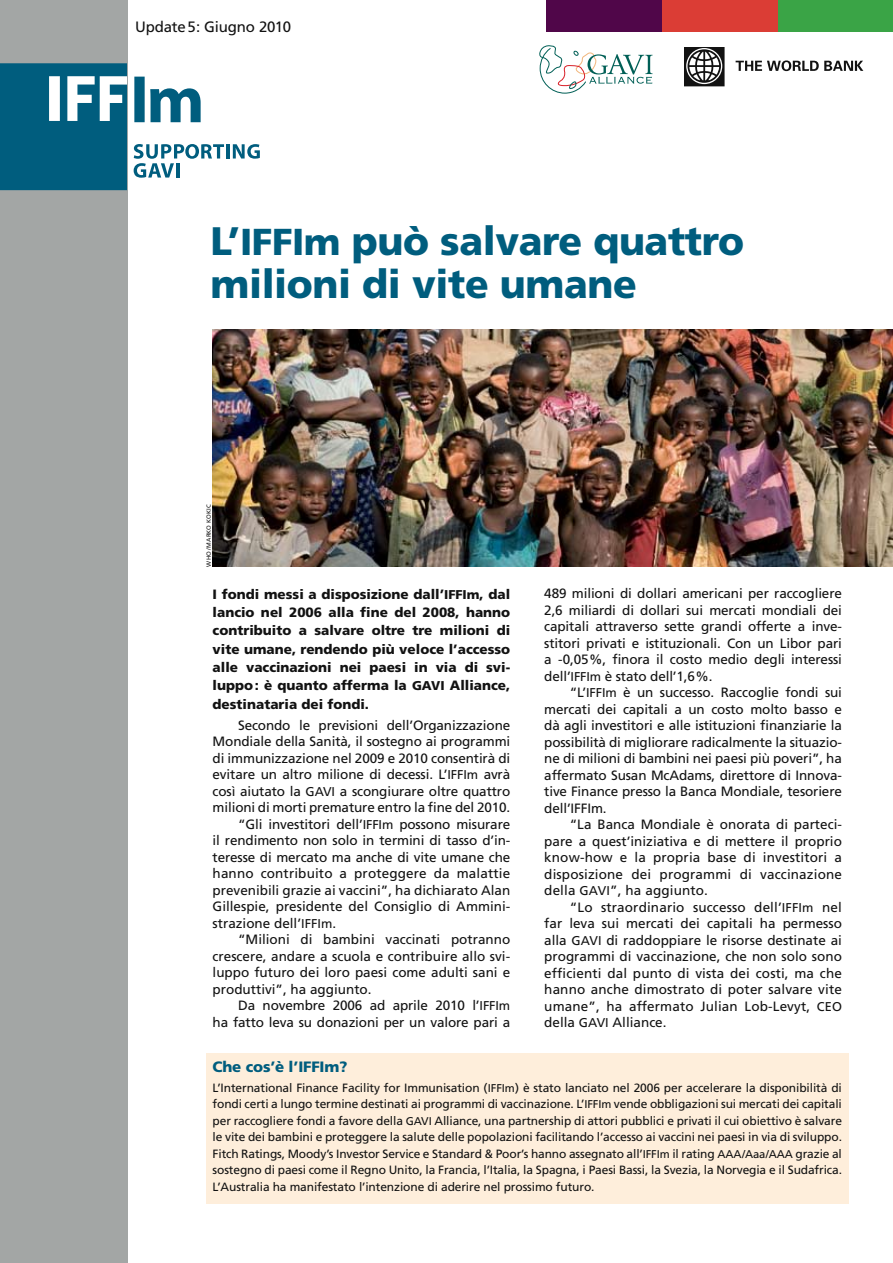
<style>
.page{position:relative;width:893px;height:1263px;background:#fff}
.page>*{position:absolute;margin:0;border:0;box-sizing:border-box;transform-origin:0 0}
.t1{font:900 39.75px/43.5px "Frutiger";letter-spacing:-.01em;color:#005d7e}
.t2{font:15px "Frutiger";letter-spacing:-.01em;color:#121212}
.t3{font:900 15px "Frutiger";letter-spacing:-.01em;color:#005d7e}
.t4{font:13.5px/16.5px "Frutiger";letter-spacing:-.01em;color:#121212;text-align:justify}
.t5{font:900 13.5px/18.3px "Frutiger";color:#121212;text-align:justify}
.t6{font:13.5px "Frutiger";letter-spacing:.01em;color:#121212}
.t7{font:12px/16.5px "Frutiger";letter-spacing:-.01em;color:#121212;text-align:justify}
.t8{font:6px "Frutiger";letter-spacing:.025em;color:#121212}
.s1{font-size:37.5px}
.s2{font-size:12.75px}
.s3{font-size:11.25px}
</style>
<div class="page">
<div style="left:0;top:0;width:128px;height:1263px;background:#a3a6a5"></div>
<hr style="left:226px;top:144px;width:3px;height:15px;background:#005d7e">
<svg style="left:233px;top:144px;width:27px;height:15px"></svg>
<svg style="left:134px;top:144px;width:90px;height:34px"></svg>
<hr style="left:176px;top:163px;width:3px;height:15px;background:#005d7e">
<div style="left:0;top:63px;width:127px;height:127px;background:#005d7e"></div>
<div style="left:49px;top:76px;width:11px;height:45px;background:#fff"></div>
<svg style="left:67px;top:76px;width:60px;height:45px"></svg>
<div style="left:134px;top:77px;width:11px;height:45px;background:#005d7e"></div>
<svg style="left:150px;top:88px;width:51px;height:34px"></svg>
<svg style="left:539px;top:45px;width:113px;height:49px"></svg>
<svg style="left:736px;top:60px;width:127px;height:11px"></svg>
<svg style="left:684px;top:47px;width:41px;height:39px"></svg>
<div style="left:546px;top:0;width:117px;height:32px;background:#500649"></div>
<div style="left:663px;top:0;width:116px;height:32px;background:#db3d35"></div>
<div style="left:779px;top:0;width:114px;height:32px;background:#3aa446"></div>
<div style="left:206px;top:1053px;width:642px;height:150px;background:#feeedb"></div>
<img style="left:213px;top:330px;width:680px;height:237px">
<p class="t2" style="left:135px;top:18px;width:157px">Update5: Giugno 2010</p>
<h1 class="t1" style="left:210px;top:219px;width:535px">L’<span class="s1">IFFIm</span> può salvare quattro milioni di vite umane</h1>
<p class="t8" style="left:205px;top:567px;width:63px;rotate:-90deg">WHO /Marko Kokic</p>
<p class="t5" style="left:213px;top:585px;width:299px">I fondi messi a disposizione dall’<span class="s2">IFFIm</span>, dal lancio nel 2006 alla fine del 2008, hanno contribuito a salvare oltre tre milioni di vite umane, rendendo più veloce l’accesso alle vaccinazioni nei paesi in via di svi&shy;luppo : è quanto afferma la <span class="s2">GAVI</span> Alliance, destinataria dei fondi.</p>
<p class="t4" style="left:238px;top:717px;width:274px">Secondo le previsioni dell’Organizzazione</p>
<p class="t4" style="left:213px;top:733px;width:299px">Mondiale della Sanità, il sostegno ai programmi</p>
<p class="t4" style="left:213px;top:750px;width:299px">di immunizzazione nel 2009 e 2010 consentirà di</p>
<p class="t4" style="left:213px;top:766px;width:299px">evitare un altro milione di decessi. L’<span class="s2">IFFIm</span> avrà</p>
<p class="t4" style="left:213px;top:783px;width:299px">così aiutato la <span class="s2">GAVI</span> a scongiurare oltre quattro</p>
<p class="t4" style="left:213px;top:799px;width:299px">milioni di morti premature entro la fine del 2010.</p>
<p class="t4" style="left:238px;top:816px;width:274px">“Gli investitori dell’<span class="s2">IFFIm</span> possono misurare</p>
<p class="t4" style="left:213px;top:832px;width:299px">il rendimento non solo in termini di tasso d’in-</p>
<p class="t4" style="left:213px;top:849px;width:299px">teresse di mercato ma anche di vite umane che</p>
<p class="t6" style="left:213px;top:866px;width:299px">hanno contribuito a proteggere da malattie</p>
<p class="t4" style="left:213px;top:882px;width:299px">prevenibili grazie ai vaccini”, ha dichiarato Alan</p>
<p class="t4" style="left:213px;top:898px;width:299px">Gillespie, presidente del Consiglio di Ammini-</p>
<p class="t4" style="left:213px;top:915px;width:125px">strazione dell’<span class="s2">IFFIm</span>.</p>
<p class="t4" style="left:238px;top:931px;width:274px">“Milioni di bambini vaccinati potranno</p>
<p class="t4" style="left:213px;top:948px;width:299px">crescere, andare a scuola e contribuire allo svi-</p>
<p class="t4" style="left:213px;top:964px;width:299px">luppo futuro dei loro paesi come adulti sani e</p>
<p class="t4" style="left:213px;top:981px;width:161px">produttivi”, ha aggiunto.</p>
<p class="t4" style="left:238px;top:997px;width:274px">Da novembre 2006 ad aprile 2010 l’<span class="s2">IFFIm</span></p>
<p class="t4" style="left:213px;top:1014px;width:299px">ha fatto leva su donazioni per un valore pari a</p>
<p class="t4" style="left:544px;top:585px;width:299px">489 milioni di dollari americani per raccogliere 2,6 miliardi di dollari sui mercati mondiali dei capitali attraverso sette grandi offerte a inve&shy;stitori privati e istituzionali. Con un Libor pari a -0,05%, finora il costo medio degli interessi dell’<span class="s2">IFFIm</span> è stato dell’1,6%.</p>
<p class="t4" style="left:544px;top:684px;width:299px;text-indent:26px">“L’<span class="s2">IFFIm</span> è un successo. Raccoglie fondi sui mercati dei capitali a un costo molto basso e dà agli investitori e alle istituzioni finanziarie la possibilità di migliorare radicalmente la situazio&shy;ne di milioni di bambini nei paesi più poveri”, ha affermato Susan McAdams, direttore di Innova&shy;tive Finance presso la Banca Mondiale, tesoriere dell’IFFIm.</p>
<p class="t4" style="left:544px;top:816px;width:299px;text-indent:26px">“La Banca Mondiale è onorata di parteci&shy;pare a quest’iniziativa e di mettere il proprio know-how e la propria base di investitori a disposizione dei programmi di vaccinazione della <span class="s2">GAVI</span>”, ha aggiunto.</p>
<p class="t4" style="left:544px;top:899px;width:299px;text-indent:26px">“Lo straordinario successo dell’<span class="s2">IFFIm</span> nel far leva sui mercati dei capitali ha permesso alla <span class="s2">GAVI</span> di raddoppiare le risorse destinate ai programmi di vaccinazione, che non solo sono efficienti dal punto di vista dei costi, ma che hanno anche dimostrato di poter salvare vite umane”, ha affermato Julian Lob-Levyt, <span class="s2">CEO </span>della <span class="s2">GAVI</span> Alliance.</p>
<p class="t3" style="left:213px;top:1058px;width:137px">Che cos’è l’IFFIm?</p>
<p class="t7" style="left:213px;top:1079px;width:631px">L’International Finance Facility for Immunisation (<span class="s3">IFFIm</span>) è stato lanciato nel 2006 per accelerare la disponibilità di fondi certi a lungo termine destinati ai programmi di vaccinazione. L’<span class="s3">IFFIm</span> vende obbligazioni sui mercati dei capitali per raccogliere fondi a favore della <span class="s3">GAVI</span> Alliance, una partnership di attori pubblici e privati il cui obiettivo è salvare le vite dei bambini e proteggere la salute delle popolazioni facilitando l’accesso ai vaccini nei paesi in via di sviluppo.<br>Fitch Ratings, Moody’s Investor Service e Standard &amp; Poor’s hanno assegnato all’<span class="s3">IFFIm</span> il rating <span class="s3">AAA /Aaa/AAA</span> grazie al sostegno di paesi come il Regno Unito, la Francia, l’Italia, la Spagna, i Paesi Bassi, la Svezia, la Norvegia e il Sudafrica.<br>L’Australia ha manifestato l’intenzione di aderire nel prossimo futuro.</p>
</div>
